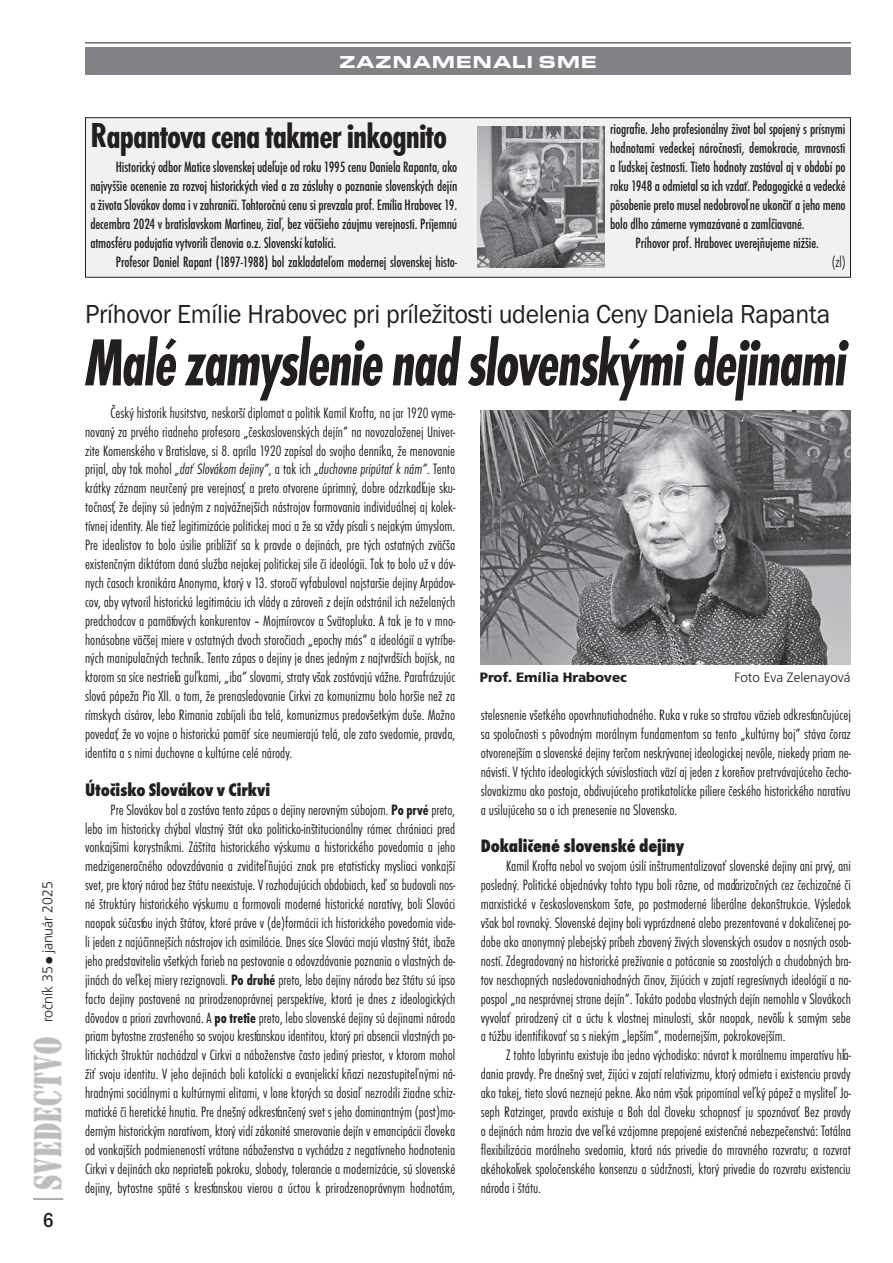
<style>
.page{position:relative;width:893px;height:1263px;background:#fff}
.page>*{position:absolute;margin:0;border:0;box-sizing:border-box;transform-origin:0 0}
.t1{font:italic 700 condensed 69px "Futura TCE";letter-spacing:-.025em;color:#231f20;scale:.88 1}
.t2{font:700 condensed 36px "Futura TCE";letter-spacing:-.025em;color:#231f20}
.t3{font:27px "Franklin Got Itc TCE";letter-spacing:-.01em;color:#231f20;scale:.95 1}
.t4{font:500 condensed 21px "Franklin Got Itc TCE";color:#231f20}
.t5{font:800 condensed 18.75px "Futura TCE";letter-spacing:-.005em;color:#231f20}
.t6{font:18px "Eurostile TCE Blac Exte";letter-spacing:.03em;color:#fff}
.t7{font:300 condensed 15.6px/18.9px "Futura TCE";color:#231f20;text-align:justify}
.t8{font:500 condensed 15.6px/18.9px "Futura TCE";letter-spacing:-.01em;color:#231f20;text-align:justify;scale:.96 1}
.t9{font:300 condensed 15.6px "Futura TCE";color:#231f20;scale:.96 1}
.t10{font:300 14.25px "Frutiger CE";letter-spacing:-.01em;color:#231f20}
.t11{font:900 13.5px "Frutiger CE";letter-spacing:-.01em;color:#231f20}
.t12{font:300 13.5px "Frutiger CE";color:#231f20}
.s1{font-style:italic}
.s2{font-weight:700}
</style>
<div class="page">
<div style="left:85px;top:48px;width:765px;height:27px;background:#808285"></div>
<hr style="left:85px;top:43px;width:765px;height:1px;background:#231f20">
<img style="left:33px;top:1037px;width:29px;height:153px">
<hr style="left:33px;top:1198px;width:30px;height:2px;background:#939598">
<div style="left:85px;top:118px;width:765px;height:159px;background:#f1f1f2"></div>
<div style="left:85px;top:117px;width:765px;height:161px;border:1px solid #231f20"></div>
<img style="left:478px;top:126px;width:126px;height:141px">
<img style="left:480px;top:411px;width:370px;height:253px">
<p class="t10" style="left:41px;top:1022px;width:142px;rotate:-90deg">roãník 35 ● január 2025</p>
<h3 class="t4" style="left:43px;top:1207px;width:12px">6</h3>
<p class="t6" style="left:339px;top:56px;width:259px">ZAZNAMENALI SME</p>
<h2 class="t2" style="left:90px;top:122px;width:358px">Rapantova cena takmer inkognito</h2>
<p class="t8" style="left:90px;top:158px;width:384px;text-indent:26px">Historický odbor Matice slovenskej udeľuje od roku 1995 cenu Daniela Rapanta, ako najvyššie ocenenie za rozvoj historických vied a za zásluhy o poznanie slovenských dejín a života Slovákov doma i v zahraničí. Tohtoročnú cenu si prevzala prof. Emília Hrabovec 19. decembra 2024 v bratislavskom Martineu, žiaľ, bez väčšieho záujmu verejnosti. Príjemnú atmosféru podujatia vytvorili členovia o.z. Slovenskí katolíci.</p>
<p class="t8" style="left:116px;top:253px;width:357px">Profesor Daniel Rapant (1897-1988) bol zakladateľom modernej slovenskej histo-</p>
<p class="t8" style="left:610px;top:120px;width:247px">riografie. Jeho profesionálny život bol spojený s prísnymi</p>
<p class="t8" style="left:610px;top:139px;width:247px">hodnotami vedeckej náročnosti, demokracie, mravnosti</p>
<p class="t8" style="left:610px;top:158px;width:247px">a ľudskej čestnosti. Tieto hodnoty zastával aj v období po</p>
<p class="t8" style="left:610px;top:177px;width:247px">roku 1948 a odmietal sa ich vzdať. Pedagogické a vedecké</p>
<p class="t8" style="left:610px;top:196px;width:247px">pôsobenie preto musel nedobrovoľne ukončiť a jeho meno</p>
<p class="t8" style="left:610px;top:215px;width:204px">bolo dlho zámerne vymazávané a zamlčiavané.</p>
<p class="t8" style="left:635px;top:234px;width:192px">Príhovor prof. Hrabovec uverejňujeme nižšie.</p>
<p class="t9" style="left:831px;top:255px;width:16px">(zl)</p>
<h3 class="t3" style="left:85px;top:297px;width:785px">Príhovor Emílie Hrabovec pri príležitosti udelenia Ceny Daniela Rapanta</h3>
<h1 class="t1" style="left:85px;top:321px;width:867px">Malé zamyslenie nad slovenskými dejinami</h1>
<p class="t7" style="left:85px;top:404px;width:372px;text-indent:26px">Český historik husitstva, neskorší diplomat a politik Kamil Krofta, na jar 1920 vyme&shy;novaný za prvého riadneho profesora „československých dejín” na novozaloženej Univer&shy;zite Komenského v Bratislave, si 8. apríla 1920 zapísal do svojho denníka, že menovanie prijal, aby tak mohol <span class="s1">„dať Slovákom dejiny”</span>, a tak ich <span class="s1">„duchovne pripútať k nám”</span>. Tento krátky záznam neurčený pre verejnosť, a preto otvorene úprimný, dobre odzrkadľuje sku&shy;točnosť, že dejiny sú jedným z najvážnejších nástrojov formovania individuálnej aj kolek&shy;tívnej identity. Ale tiež legitimizácie politickej moci a že sa vždy písali s nejakým úmyslom.<br>Pre idealistov to bolo úsilie priblížiť sa k pravde o dejinách, pre tých ostatných zväčša existenčným diktátom daná služba nejakej politickej sile či ideológii. Tak to bolo už v dáv&shy;nych časoch kronikára Anonyma, ktorý v 13. storočí vyfabuloval najstaršie dejiny Arpádov&shy;cov, aby vytvoril historickú legitimáciu ich vlády a zároveň z dejín odstránil ich neželaných predchodcov a pamäťových konkurentov – Mojmírovcov a Svätopluka. A tak je to v mno&shy;honásobne väčšej miere v ostatných dvoch storočiach „epochy más” a ideológií a vytríbe&shy;ných manipulačných techník. Tento zápas o dejiny je dnes jedným z najtvrdších bojísk, na ktorom sa síce nestrieľa guľkami, „iba” slovami, straty však zostávajú vážne. Parafrázujúc slová pápeža Pia XII. o tom, že prenasledovanie Cirkvi za komunizmu bolo horšie než za rímskych cisárov, lebo Rimania zabíjali iba telá, komunizmus predovšetkým duše. Možno povedať, že vo vojne o historickú pamäť síce neumierajú telá, ale zato svedomie, pravda, identita a s nimi duchovne a kultúrne celé národy.</p>
<p class="t5" style="left:85px;top:782px;width:186px">Útočisko Slovákov v Cirkvi</p>
<p class="t7" style="left:85px;top:801px;width:372px;text-indent:26px">Pre Slovákov bol a zostáva tento zápas o dejiny nerovným súbojom. <span class="s2">Po prvé</span> preto, lebo im historicky chýbal vlastný štát ako politicko-inštitucionálny rámec chrániaci pred vonkajšími korystníkmi. Záštita historického výskumu a historického povedomia a jeho medzigeneračného odovzdávania a zviditeľňujúci znak pre etatisticky mysliaci vonkajší svet, pre ktorý národ bez štátu neexistuje. V rozhodujúcich obdobiach, keď sa budovali nos&shy;né štruktúry historického výskumu a formovali moderné historické naratívy, boli Slováci naopak súčasťou iných štátov, ktoré práve v (de)formácii ich historického povedomia vide&shy;li jeden z najúčinnejších nástrojov ich asimilácie. Dnes síce Slováci majú vlastný štát, ibaže jeho predstavitelia všetkých farieb na pestovanie a odovzdávanie poznania o vlastných de&shy;jinách do veľkej miery rezignovali. <span class="s2">Po druhé</span> preto, lebo dejiny národa bez štátu sú ipso facto dejiny postavené na prirodzenoprávnej perspektíve, ktorá je dnes z ideologických dôvodov a priori zavrhovaná. A <span class="s2">po tretie</span> preto, lebo slovenské dejiny sú dejinami národa priam bytostne zrasteného so svojou kresťanskou identitou, ktorý pri absencii vlastných po&shy;litických štruktúr nachádzal v Cirkvi a náboženstve často jediný priestor, v ktorom mohol žiť svoju identitu. V jeho dejinách boli katolícki a evanjelickí kňazi nezastupiteľnými ná&shy;hradnými sociálnymi a kultúrnymi elitami, v lone ktorých sa dosiaľ nezrodili žiadne schiz&shy;matické či heretické hnutia. Pre dnešný odkresťančený svet s jeho dominantným (post)mo&shy;derným historickým naratívom, ktorý vidí zákonité smerovanie dejín v emancipácii človeka od vonkajších podmieneností vrátane náboženstva a vychádza z negatívneho hodnotenia Cirkvi v dejinách ako nepriateľa pokroku, slobody, tolerancie a modernizácie, sú slovenské dejiny, bytostne späté s kresťanskou vierou a úctou k prirodzenoprávnym hodnotám,</p>
<p class="t11" style="left:480px;top:672px;width:148px">Prof. Emília Hrabovec</p>
<p class="t12" style="left:734px;top:672px;width:118px">Foto Eva Zelenayová</p>
<p class="t7" style="left:480px;top:706px;width:371px">stelesnenie všetkého opovrhnutiahodného. Ruka v ruke so stratou väzieb odkresťančujúcej sa spoločnosti s pôvodným morálnym fundamentom sa tento „kultúrny boj” stáva čoraz otvorenejším a slovenské dejiny terčom neskrývanej ideologickej nevôle, niekedy priam ne&shy;návisti. V týchto ideologických súvislostiach väzí aj jeden z koreňov pretrvávajúceho čecho&shy;slovakizmu ako postoja, obdivujúceho protikatolícke piliere českého historického naratívu a usilujúceho sa o ich prenesenie na Slovensko.</p>
<p class="t5" style="left:480px;top:839px;width:205px">Dokaličené slovenské dejiny</p>
<p class="t7" style="left:480px;top:857px;width:372px;text-indent:26px">Kamil Krofta nebol vo svojom úsilí inštrumentalizovať slovenské dejiny ani prvý, ani posledný. Politické objednávky tohto typu boli rôzne, od maďarizačných cez čechizačné či marxistické v československom šate, po postmoderné liberálne dekonštrukcie. Výsledok však bol rovnaký. Slovenské dejiny boli vyprázdnené alebo prezentované v dokaličenej po&shy;dobe ako anonymný plebejský príbeh zbavený živých slovenských osudov a nosných osob&shy;ností. Zdegradovaný na historické prežívanie a potácanie sa zaostalých a chudobných bra&shy;tov neschopných nasledovaniahodných činov, žijúcich v zajatí regresívnych ideológií a na&shy;pospol „na nesprávnej strane dejín”. Takáto podoba vlastných dejín nemohla v Slovákoch vyvolať prirodzený cit a úctu k vlastnej minulosti, skôr naopak, nevôľu k samým sebe a túžbu identifikovať sa s niekým „lepším”, modernejším, pokrokovejším.</p>
<p class="t7" style="left:480px;top:1046px;width:371px;text-indent:26px">Z tohto labyrintu existuje iba jedno východisko: návrat k morálnemu imperatívu hľa&shy;dania pravdy. Pre dnešný svet, žijúci v zajatí relativizmu, ktorý odmieta i existenciu pravdy ako takej, tieto slová neznejú pekne. Ako nám však pripomínal veľký pápež a mysliteľ Jo&shy;seph Ratzinger, pravda existuje a Boh dal človeku schopnosť ju spoznávať. Bez pravdy o dejinách nám hrozia dve veľké vzájomne prepojené existenčné nebezpečenstvá: Totálna flexibilizácia morálneho svedomia, ktorá nás privedie do mravného rozvratu; a rozvrat akéhokoľvek spoločenského konsenzu a súdržnosti, ktorý privedie do rozvratu existenciu národa i štátu.</p>
</div>
